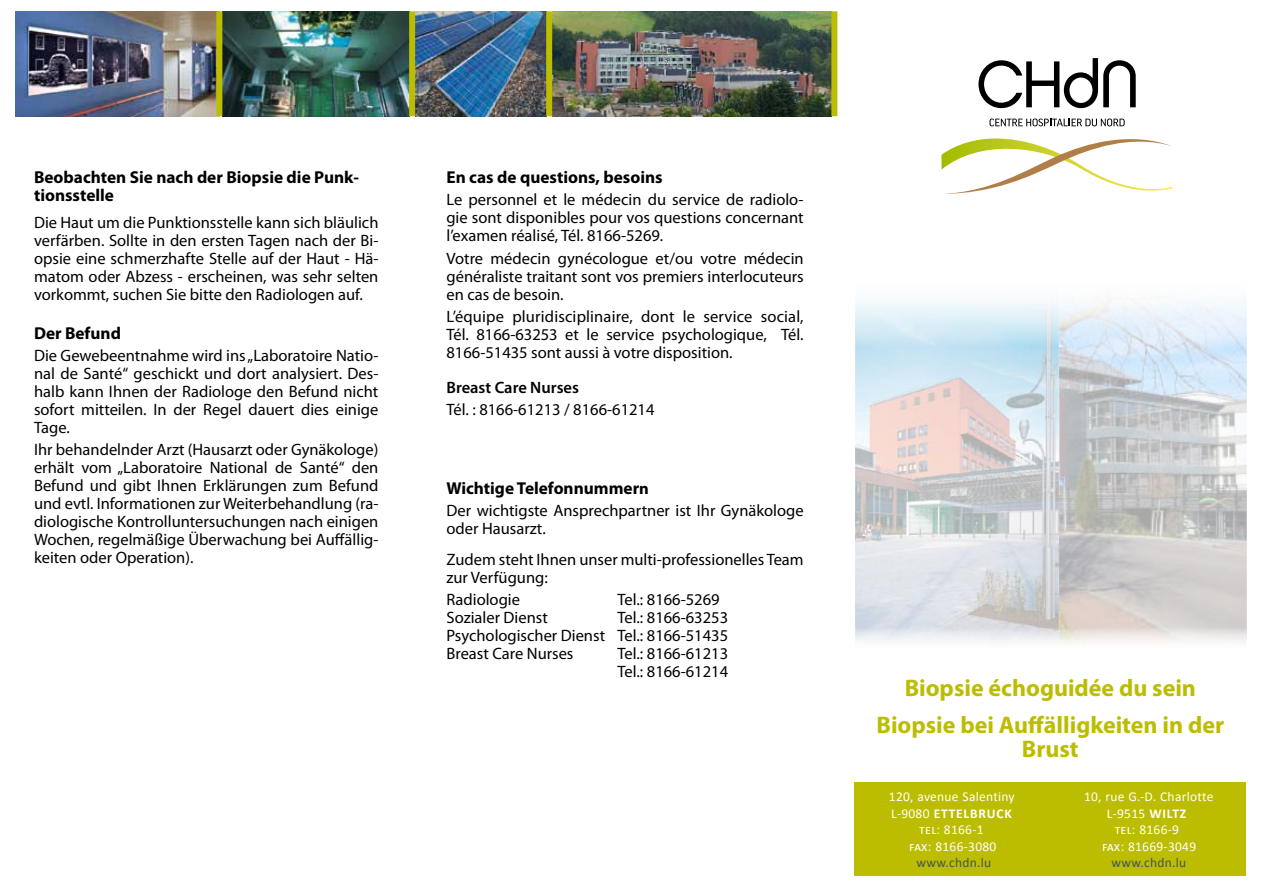
<style>
.page{position:relative;width:1263px;height:893px;background:#fff}
.page>*{position:absolute;margin:0;border:0;box-sizing:border-box;transform-origin:0 0}
.t1{font:700 24px/36.8px "Myriad Pro";color:#bcbd00;text-align:center}
.t2{font:700 17.25px/18px "Myriad Pro";color:#000}
.t3{font:16.5px/18px "Myriad Pro";color:#000;text-align:justify}
.t4{font:600 16.5px "Myriad Pro";color:#000}
.t5{font:13.5px "Calibri";letter-spacing:.02em;color:#fff}
.t6{font:13.5px "Calibri";letter-spacing:.02em;color:#455558}
.t7{font:700 13.5px "Calibri";letter-spacing:.06em;color:#fff}
.s1{font-size:16.5px}
.s2{font-weight:400}
.s3{font-weight:700}
</style>
<div class="page">
<img style="left:552px;top:11px;width:279px;height:105px">
<img style="left:15px;top:11px;width:201px;height:105px">
<svg style="left:978px;top:58px;width:158px;height:50px"></svg>
<svg style="left:941px;top:119px;width:232px;height:75px"></svg>
<img style="left:222px;top:11px;width:187px;height:105px">
<img style="left:415px;top:11px;width:131px;height:105px">
<div style="left:216px;top:11px;width:6px;height:105px;background:#bcbd00"></div>
<div style="left:409px;top:11px;width:6px;height:105px;background:#bcbd00"></div>
<div style="left:546px;top:11px;width:6px;height:105px;background:#bcbd00"></div>
<div style="left:831px;top:11px;width:6px;height:105px;background:#bcbd00"></div>
<div style="left:855px;top:782px;width:391px;height:94px;background:#bcbd00"></div>
<hr style="left:1049px;top:183px;width:2px;height:478px;background:#fff">
<hr style="left:1051px;top:170px;width:1px;height:470px;background:#fff">
<img style="left:1060px;top:301px;width:186px;height:343px">
<img style="left:856px;top:301px;width:202px;height:342px">
<p class="t2" style="left:34px;top:168px;width:327px">Beobachten Sie nach der Biopsie die Punk&shy;tionsstelle</p>
<p class="t3" style="left:34px;top:213px;width:346px">Die Haut um die Punktionsstelle kann sich bläulich verfärben. Sollte in den ersten Tagen nach der Bi&shy;opsie eine schmerzhafte Stelle auf der Haut - Hä&shy;matom oder Abzess - erscheinen, was sehr selten vorkommt, suchen Sie bitte den Radiologen auf.</p>
<p class="t2" style="left:34px;top:323px;width:88px">Der Befund</p>
<p class="t3" style="left:34px;top:346px;width:346px">Die Gewebeentnahme wird ins „Laboratoire Natio&shy;nal de Santé“ geschickt und dort analysiert. Des&shy;halb kann Ihnen der Radiologe den Befund nicht sofort mitteilen. In der Regel dauert dies einige Tage.</p>
<p class="t3" style="left:34px;top:441px;width:346px">Ihr behandelnder Arzt (Hausarzt oder Gynäkologe) erhält vom „Laboratoire National de Santé“ den Befund und gibt Ihnen Erklärungen zum Befund und evtl. Informationen zur Weiterbehandlung (ra&shy;diologische Kontrolluntersuchungen nach einigen Wochen, regelmäßige Überwachung bei Auffällig&shy;keiten oder Operation).</p>
<p class="t2" style="left:446px;top:168px;width:218px">En cas de questions, besoins</p>
<p class="t3" style="left:446px;top:191px;width:359px">Le personnel et le médecin du service de radiolo&shy;gie sont disponibles pour vos questions concernant l’examen réalisé, Tél. 8166-5269.</p>
<p class="t3" style="left:446px;top:249px;width:359px">Votre médecin gynécologue et/ou votre médecin généraliste traitant sont vos premiers interlocuteurs en cas de besoin.</p>
<p class="t3" style="left:446px;top:307px;width:359px">L’équipe pluridisciplinaire, dont le service social, Tél. 8166-63253 et le service psychologique, Tél.<br>8166-51435 sont aussi à votre disposition.</p>
<p class="t4" style="left:446px;top:377px;width:134px">Breast Care Nurses</p>
<p class="t3" style="left:446px;top:400px;width:209px">Tél. : 8166-61213 / 8166-61214</p>
<p class="t2" style="left:446px;top:478px;width:204px">Wichtige Telefonnummer<span class="s1">n</span></p>
<p class="t3" style="left:446px;top:501px;width:359px">Der wichtigste Ansprechpartner ist Ihr Gynäkologe oder Hausarzt.</p>
<p class="t3" style="left:446px;top:550px;width:359px">Zudem steht Ihnen unser multi-professionelles Team zur Verfügung:</p>
<p class="t3" style="left:446px;top:590px;width:75px">Radiologie</p>
<p class="t3" style="left:617px;top:590px;width:104px">Tel.: 8166-5269</p>
<p class="t3" style="left:446px;top:608px;width:103px">Sozialer Dienst</p>
<p class="t3" style="left:446px;top:608px;width:283px;text-indent:171px">Tel.: 8166-63253<br>Psychologischer Dienst Tel.: 8166-51435<br>Breast Care Nurses</p>
<p class="t3" style="left:617px;top:644px;width:112px">Tel.: 8166-61213<br>Tel.: 8166-61214</p>
<h1 class="t1" style="left:876px;top:669px;width:349px">Biopsie échoguidée du sein<br>Biopsie bei Auffälligkeiten in der</h1>
<h1 class="t1" style="left:1022px;top:729px;width:58px">Brust</h1>
<p class="t5" style="left:889px;top:788px;width:127px">120, avenue Salentiny</p>
<p class="t5" style="left:1084px;top:788px;width:131px">10, rue G.-D. Charlotte</p>
<p class="t7" style="left:891px;top:805px;width:122px"><span class="s2">L-9080</span> ETTELBRUCK</p>
<p class="t5" style="left:1107px;top:805px;width:81px">L-9515 <span class="s3">WILTZ</span></p>
<p class="t5" style="left:919px;top:821px;width:66px">tel: 8166-1</p>
<p class="t5" style="left:1115px;top:821px;width:66px">tel: 8166-9</p>
<p class="t5" style="left:909px;top:838px;width:89px">fax: 8166-3080</p>
<p class="t5" style="left:1102px;top:838px;width:96px">fax: 81669-3049</p>
<p class="t6" style="left:916px;top:854px;width:76px">www.chdn.lu</p>
<p class="t6" style="left:1111px;top:854px;width:76px">www.chdn.lu</p>
</div>
